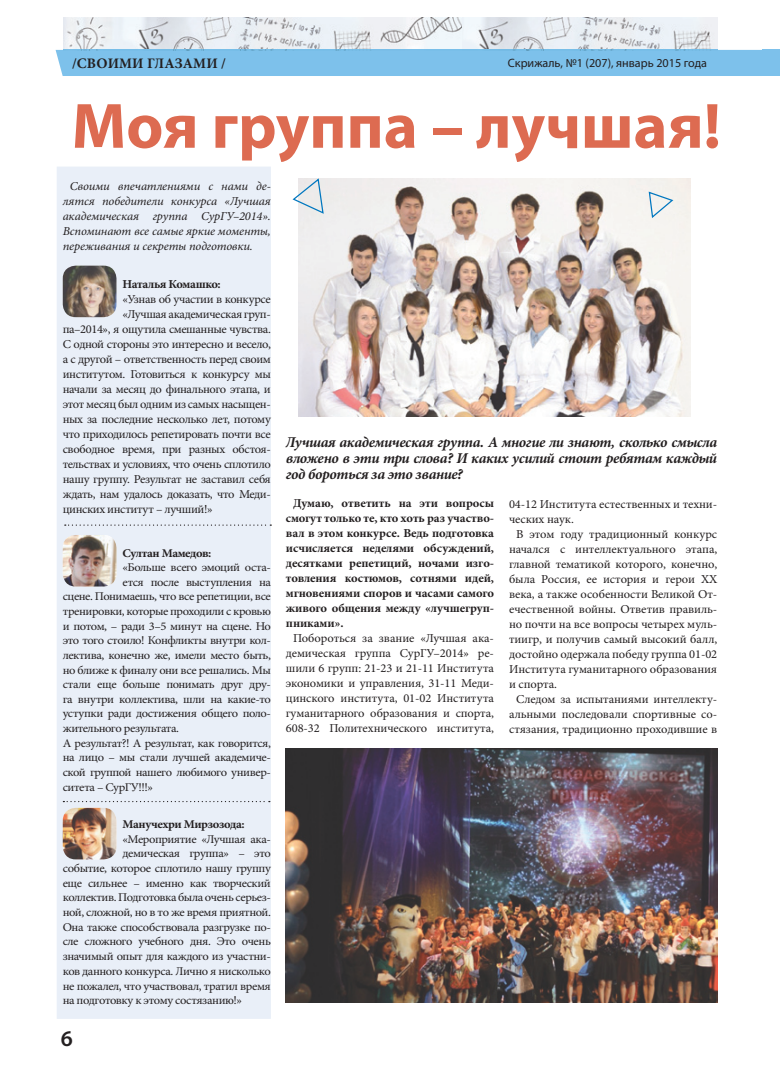
<style>
.page{position:relative;width:780px;height:1088px;background:#fff}
.page>*{position:absolute;margin:0;border:0;box-sizing:border-box;transform-origin:0 0}
.t1{font:700 64.5px "Myriad Pro";color:#dd6b51}
.t2{font:600 22.5px "Myriad Pro";color:#231f20}
.t3{font:italic 700 15px/16px "Minion Pro";letter-spacing:-.025em;color:#231f20;text-align:justify}
.t4{font:700 14.5px "Minion Pro";letter-spacing:.01em;color:#231f20}
.t5{font:12.12px/15px "Minion Pro";letter-spacing:-.015em;color:#231f20;text-align:center}
.t6{font:12.12px "Minion Pro";letter-spacing:-.035em;color:#231f20}
.t7{font:700 12.12px/15px "Minion Pro";letter-spacing:-.01em;color:#231f20;text-align:justify}
.t8{font:italic 12.12px/15px "Minion Pro";letter-spacing:-.01em;color:#231f20;text-align:justify}
.t9{font:12.12px "Myriad Pro";color:#231f20}
.t10{font:700 12.12px "Minion Pro";letter-spacing:-.035em;color:#231f20}
.t11{font:11.88px "Minion Pro";letter-spacing:-.035em;color:#231f20;scale:1.05 1}
.t12{font:700 11.88px "Minion Pro";letter-spacing:-.035em;color:#231f20;scale:1.05 1}
.t13{font:11.75px "Minion Pro";letter-spacing:-.035em;color:#231f20;scale:1.06 1}
.t14{font:700 11.75px "Minion Pro";letter-spacing:-.04em;color:#231f20;scale:1.06 1}
</style>
<div class="page">
<img style="left:64px;top:18px;width:653px;height:32px">
<div style="left:57px;top:167px;width:214px;height:852px;background:#e9eff8"></div>
<div style="left:56px;top:50px;width:706px;height:26px;background:#7dc1eb"></div>
<div style="left:762px;top:50px;width:18px;height:26px;background:#7dc1eb"></div>
<img style="left:298px;top:179px;width:392px;height:237px">
<img style="left:63px;top:266px;width:53px;height:51px">
<img style="left:63px;top:535px;width:53px;height:51px">
<img style="left:63px;top:808px;width:53px;height:51px">
<img style="left:286px;top:749px;width:431px;height:254px">
<svg style="left:292px;top:178px;width:32px;height:37px"></svg>
<svg style="left:648px;top:191px;width:25px;height:28px"></svg>
<svg style="left:65px;top:524px;width:206px;height:2px"></svg>
<svg style="left:63px;top:801px;width:207px;height:1px"></svg>
<p class="t4" style="left:72px;top:53px;width:155px">/СВОИМИ ГЛАЗАМИ /</p>
<p class="t9" style="left:508px;top:56px;width:201px">Скрижаль, №1 (207), январь 2015 года</p>
<h1 class="t1" style="left:72px;top:84px;width:650px">Моя группа – лучшая!</h1>
<p class="t8" style="left:63px;top:178px;width:210px;text-indent:7px">Своими впечатлениями с нами де&shy;лятся победители конкурса «Лучшая академическая группа СурГУ–2014».<br>Вспоминают все самые яркие моменты, переживания и секреты подготовки.</p>
<p class="t10" style="left:122px;top:275px;width:100px">Наталья Комашко:</p>
<p class="t6" style="left:122px;top:291px;width:150px">«Узнав об участии в конкурсе</p>
<p class="t6" style="left:122px;top:306px;width:150px">«Лучшая академическая груп-</p>
<p class="t6" style="left:63px;top:321px;width:210px">па–2014», я ощутила смешанные чувства.</p>
<p class="t6" style="left:63px;top:336px;width:209px">С одной стороны это интересно и весело,</p>
<p class="t6" style="left:63px;top:351px;width:210px">а с другой – ответственность перед своим</p>
<p class="t6" style="left:63px;top:366px;width:210px">институтом. Готовиться к конкурсу мы</p>
<p class="t6" style="left:63px;top:381px;width:209px">начали за месяц до финального этапа, и</p>
<p class="t6" style="left:63px;top:396px;width:209px">этот месяц был одним из самых насыщен-</p>
<p class="t6" style="left:63px;top:411px;width:210px">ных за последние несколько лет, потому</p>
<p class="t6" style="left:63px;top:426px;width:210px">что приходилось репетировать почти все</p>
<p class="t6" style="left:63px;top:441px;width:210px">свободное время, при разных обстоя-</p>
<p class="t6" style="left:63px;top:456px;width:210px">тельствах и условиях, что очень сплотило</p>
<p class="t5" style="left:63px;top:471px;width:210px">нашу группу. Результат не заставил себя</p>
<p class="t6" style="left:63px;top:486px;width:210px">ждать, нам удалось доказать, что Меди-</p>
<p class="t6" style="left:63px;top:501px;width:151px">цинских институт – лучший!»</p>
<p class="t14" style="left:122px;top:544px;width:85px">Султан Мамедов:</p>
<p class="t13" style="left:122px;top:559px;width:141px">«Больше всего эмоций оста-</p>
<p class="t13" style="left:122px;top:574px;width:141px">ется после выступления на</p>
<p class="t13" style="left:63px;top:589px;width:198px">сцене. Понимаешь, что все репетиции, все</p>
<p class="t13" style="left:63px;top:603px;width:198px">тренировки, которые проходили с кровью</p>
<p class="t13" style="left:63px;top:618px;width:198px">и потом, – ради 3–5 минут на сцене. Но</p>
<p class="t13" style="left:63px;top:633px;width:198px">это того стоило! Конфликты внутри кол-</p>
<p class="t13" style="left:63px;top:647px;width:198px">лектива, конечно же, имели место быть,</p>
<p class="t13" style="left:63px;top:662px;width:198px">но ближе к финалу они все решались. Мы</p>
<p class="t13" style="left:63px;top:676px;width:198px">стали еще больше понимать друг дру-</p>
<p class="t13" style="left:63px;top:691px;width:198px">га внутри коллектива, шли на какие-то</p>
<p class="t13" style="left:63px;top:706px;width:198px">уступки ради достижения общего поло-</p>
<p class="t13" style="left:63px;top:720px;width:111px">жительного результата.</p>
<p class="t13" style="left:63px;top:735px;width:198px">А результат?! А результат, как говорится,</p>
<p class="t13" style="left:63px;top:750px;width:198px">на лицо – мы стали лучшей академиче-</p>
<p class="t13" style="left:63px;top:764px;width:198px">ской группой нашего любимого универ-</p>
<p class="t13" style="left:63px;top:779px;width:87px">ситета – СурГУ!!!»</p>
<p class="t12" style="left:122px;top:815px;width:118px">Манучехри Мирзозода:</p>
<p class="t11" style="left:122px;top:831px;width:143px">«Мероприятие «Лучшая ака-</p>
<p class="t11" style="left:122px;top:845px;width:143px">демическая группа» – это</p>
<p class="t11" style="left:63px;top:860px;width:200px">событие, которое сплотило нашу группу</p>
<p class="t11" style="left:63px;top:875px;width:200px">еще сильнее – именно как творческий</p>
<p class="t11" style="left:63px;top:889px;width:200px">коллектив. Подготовка была очень серьез-</p>
<p class="t11" style="left:63px;top:904px;width:200px">ной, сложной, но в то же время приятной.</p>
<p class="t11" style="left:63px;top:919px;width:200px">Она также способствовала разгрузке по-</p>
<p class="t11" style="left:63px;top:933px;width:200px">сле сложного учебного дня. Это очень</p>
<p class="t11" style="left:63px;top:948px;width:200px">значимый опыт для каждого из участни-</p>
<p class="t11" style="left:63px;top:963px;width:200px">ков данного конкурса. Лично я нисколько</p>
<p class="t11" style="left:63px;top:978px;width:200px">не пожалел, что участвовал, тратил время</p>
<p class="t11" style="left:63px;top:992px;width:172px">на подготовку к этому состязанию!»</p>
<h2 class="t2" style="left:61px;top:1023px;width:14px">6</h2>
<p class="t3" style="left:286px;top:434px;width:433px">Лучшая академическая группа. А многие ли знают, сколько смысла вложено в эти три слова? И каких усилий стоит ребятам каждый год бороться за это звание?</p>
<p class="t7" style="left:286px;top:495px;width:210px;text-indent:7px">Думаю, ответить на эти вопросы смогут только те, кто хоть раз участво&shy;вал в этом конкурсе. Ведь подготовка исчисляется неделями обсуждений, десятками репетиций, ночами изго&shy;товления костюмов, сотнями идей, мгновениями споров и часами самого живого общения между «лучшегруп&shy;пниками».</p>
<p class="t5" style="left:286px;top:630px;width:210px">Побороться за звание «Лучшая ака&shy;демическая группа СурГУ–2014» ре&shy;шили 6 групп: 21-23 и 21-11 Института экономики и управления, 31-11 Меди&shy;цинского института, 01-02 Института гуманитарного образования и спорта, 608-32 Политехнического института,</p>
<p class="t5" style="left:509px;top:497px;width:210px">04-12 Института естественных и техни-</p>
<p class="t5" style="left:509px;top:512px;width:66px">ческих наук.</p>
<p class="t5" style="left:516px;top:527px;width:202px">В этом году традиционный конкурс</p>
<p class="t5" style="left:509px;top:542px;width:210px">начался с интеллектуального этапа,</p>
<p class="t5" style="left:509px;top:557px;width:210px">главной тематикой которого, конечно,</p>
<p class="t5" style="left:509px;top:572px;width:210px">была Россия, ее история и герои ХХ</p>
<p class="t5" style="left:509px;top:587px;width:210px">века, а также особенности Великой От-</p>
<p class="t5" style="left:509px;top:602px;width:210px">ечественной войны. Ответив правиль-</p>
<p class="t5" style="left:509px;top:617px;width:209px">но почти на все вопросы четырех муль-</p>
<p class="t5" style="left:509px;top:632px;width:210px">тиигр, и получив самый высокий балл,</p>
<p class="t5" style="left:509px;top:647px;width:210px">достойно одержала победу группа 01-02</p>
<p class="t5" style="left:509px;top:662px;width:210px">Института гуманитарного образования</p>
<p class="t5" style="left:509px;top:677px;width:49px">и спорта.</p>
<p class="t5" style="left:516px;top:692px;width:202px">Следом за испытаниями интеллекту-</p>
<p class="t5" style="left:509px;top:707px;width:210px">альными последовали спортивные со-</p>
<p class="t5" style="left:509px;top:722px;width:210px">стязания, традиционно проходившие в</p>
</div>
